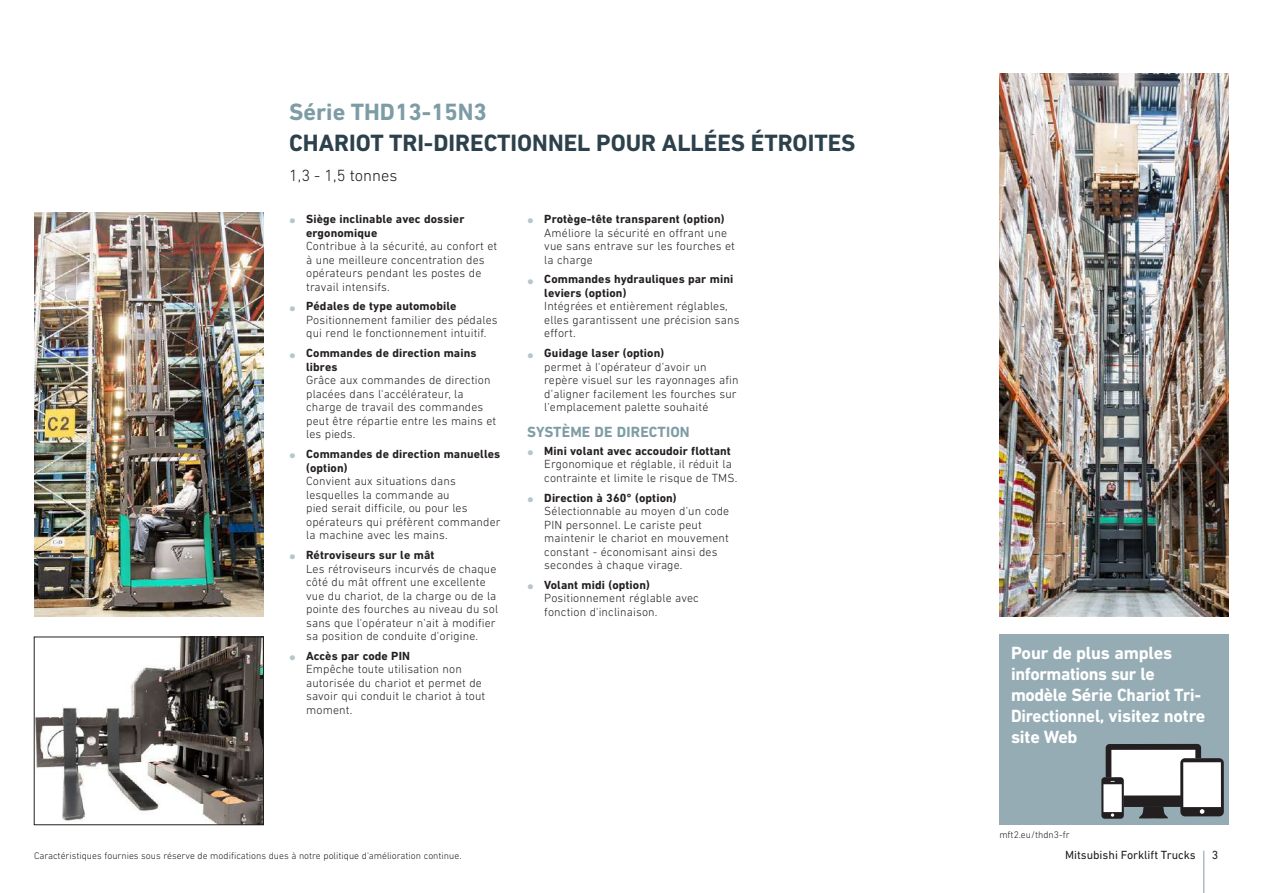
<style>
.page{position:relative;width:1263px;height:893px;background:#fff}
.page>*{position:absolute;margin:0;border:0;box-sizing:border-box;transform-origin:0 0}
.t1{font:700 24px "DIN Next LT Pro";color:#2c414c}
.t2{font:700 24px "DIN Next LT Pro";color:#7e9ca5}
.t3{font:700 18px/21px "DIN Next LT Pro";letter-spacing:-.01em;color:#fff}
.t4{font:300 16.5px "DIN Next LT Pro";color:#23191c}
.t5{font:700 15px "DIN Next LT Pro";letter-spacing:.01em;color:#7e9ca5}
.t6{font:300 12px/13.5px "DIN Next LT Pro";letter-spacing:.01em;color:#231f20}
.t7{font:700 12px/13.5px "DIN Next LT Pro";letter-spacing:.01em;color:#231f20}
.t8{font:12px "DIN Next LT Pro";color:#231f20}
.t9{font:300 9.75px "DIN Next LT Pro";color:#231f20}
.s1{font-family:"Myriad Pro";font-weight:400;font-size:24px;color:#b8c6cc}
.s2{font-weight:700}
</style>
<div class="page">
<div style="left:999px;top:634px;width:230px;height:191px;background:#95acb4"></div>
<div style="left:1111px;top:750px;width:84px;height:46px;background:#fff"></div>
<svg style="left:1139px;top:807px;width:29px;height:12px"></svg>
<div style="left:1101px;top:777px;width:23px;height:42px;background:#231f20;border-radius:3px"></div>
<svg style="left:1111px;top:813px;width:3px;height:4px"></svg>
<div style="left:1103px;top:784px;width:19px;height:28px;background:#fff"></div>
<div style="left:1180px;top:758px;width:44px;height:58px;background:#231f20;border-radius:5px"></div>
<svg style="left:1200px;top:809px;width:4px;height:5px"></svg>
<div style="left:1183px;top:762px;width:38px;height:45px;background:#fff"></div>
<svg style="left:1106px;top:744px;width:95px;height:38px"></svg>
<div style="left:1124px;top:795px;width:57px;height:12px;background:#231f20"></div>
<img style="left:999px;top:73px;width:230px;height:543px">
<img style="left:34px;top:213px;width:230px;height:404px">
<img style="left:36px;top:639px;width:226px;height:184px">
<div style="left:34px;top:637px;width:230px;height:188px;border:1px solid #231f20"></div>
<hr style="left:1203px;top:851px;width:1px;height:42px;background:#7e9ca5">
<h1 class="t2" style="left:289px;top:98px;width:199px">Série THD13-15N3</h1>
<h1 class="t1" style="left:289px;top:129px;width:568px">CHARIOT TRI-DIRECTIONNEL POUR ALLÉES ÉTROITES</h1>
<h3 class="t4" style="left:289px;top:165px;width:110px">1,3 - 1,5 tonnes</h3>
<p class="t7" style="left:306px;top:212px;width:160px;text-indent:-17px"><span class="s1">•</span> Siège inclinable avec dossier ergonomique</p>
<p class="t6" style="left:306px;top:239px;width:193px">Contribue à la sécurité, au confort et à une meilleure concentration des opérateurs pendant les postes de travail intensifs.</p>
<p class="t6" style="left:306px;top:299px;width:193px;text-indent:-17px"><span class="s1">•</span> <span class="s2">Pédales de type automobile<br></span>Positionnement familier des pédales qui rend le fonctionnement intuitif.</p>
<p class="t7" style="left:306px;top:346px;width:172px;text-indent:-17px"><span class="s1">•</span> Commandes de direction mains libres</p>
<p class="t6" style="left:306px;top:373px;width:192px">Grâce aux commandes de direction placées dans l'accélérateur, la charge de travail des commandes peut être répartie entre les mains et les pieds.</p>
<p class="t7" style="left:306px;top:447px;width:196px;text-indent:-17px"><span class="s1">•</span> Commandes de direction manuelles (option)</p>
<p class="t6" style="left:306px;top:474px;width:196px">Convient aux situations dans lesquelles la commande au<br>pied serait difficile, ou pour les opérateurs qui préfèrent commander la machine avec les mains.</p>
<p class="t6" style="left:306px;top:548px;width:194px;text-indent:-17px"><span class="s1">•</span> <span class="s2">Rétroviseurs sur le mât<br></span>Les rétroviseurs incurvés de chaque côté du mât offrent une excellente vue du chariot, de la charge ou de la pointe des fourches au niveau du sol sans que l'opérateur n'ait à modifier sa position de conduite d’origine.</p>
<p class="t6" style="left:306px;top:649px;width:181px;text-indent:-17px"><span class="s1">•</span> <span class="s2">Accès par code PIN<br></span>Empêche toute utilisation non autorisée du chariot et permet de savoir qui conduit le chariot à tout moment.</p>
<p class="t6" style="left:544px;top:212px;width:192px;text-indent:-17px"><span class="s1">•</span> <span class="s2">Protège-tête transparent (option)<br></span>Améliore la sécurité en offrant une vue sans entrave sur les fourches et la charge</p>
<p class="t7" style="left:544px;top:273px;width:190px;text-indent:-17px"><span class="s1">•</span> Commandes hydrauliques par mini leviers (option)</p>
<p class="t6" style="left:544px;top:299px;width:197px">Intégrées et entièrement réglables, elles garantissent une précision sans effort.</p>
<p class="t6" style="left:544px;top:346px;width:196px;text-indent:-17px"><span class="s1">•</span> <span class="s2">Guidage laser (option)<br></span>permet à l'opérateur d’avoir un repère visuel sur les rayonnages afin d’aligner facilement les fourches sur l'emplacement palette souhaité</p>
<p class="t5" style="left:527px;top:423px;width:164px">SYSTÈME DE DIRECTION</p>
<p class="t6" style="left:544px;top:444px;width:194px;text-indent:-17px"><span class="s1">•</span> <span class="s2">Mini volant avec accoudoir flottant<br></span>Ergonomique et réglable, il réduit la contrainte et limite le risque de TMS.</p>
<p class="t6" style="left:544px;top:491px;width:186px;text-indent:-17px"><span class="s1">•</span> <span class="s2">Direction à 360° (option)<br></span>Sélectionnable au moyen d'un code<br>PIN personnel. Le cariste peut maintenir le chariot en mouvement constant - économisant ainsi des secondes à chaque virage.</p>
<p class="t6" style="left:544px;top:578px;width:156px;text-indent:-17px"><span class="s1">•</span> <span class="s2">Volant midi (option)<br></span>Positionnement réglable avec fonction d'inclinaison.</p>
<p class="t9" style="left:34px;top:850px;width:429px">Caractéristiques fournies sous réserve de modifications dues à notre politique d'amélioration continue.</p>
<h2 class="t3" style="left:1011px;top:643px;width:196px">Pour de plus amples informations sur le modèle Série Chariot Tri-<br>Directionnel, visitez notre site Web</h2>
<p class="t9" style="left:999px;top:829px;width:72px">mft2.eu/thdn3-fr</p>
<p class="t8" style="left:1065px;top:848px;width:132px">Mitsubishi Forklift Trucks</p>
<p class="t8" style="left:1212px;top:848px;width:8px">3</p>
</div>
